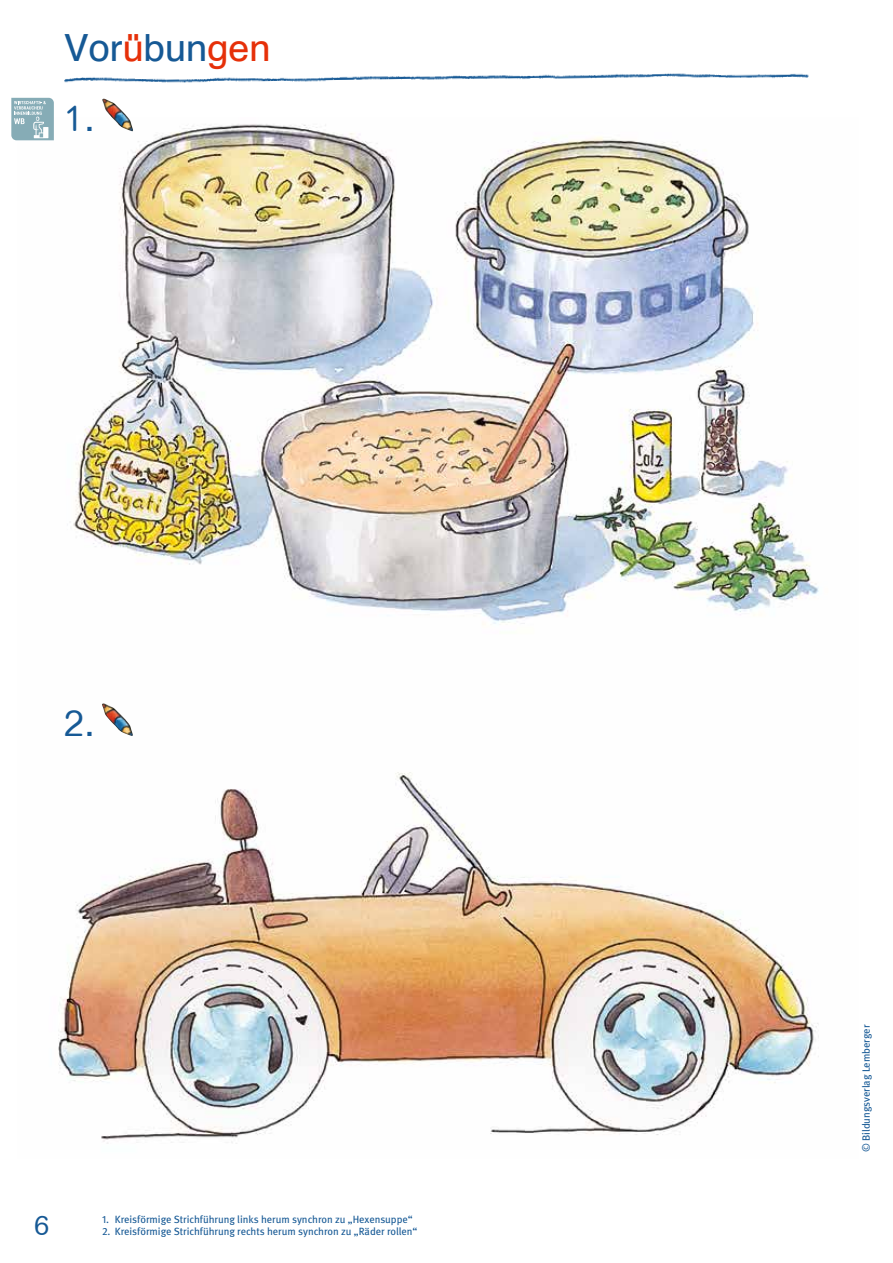
<style>
.page{position:relative;width:893px;height:1263px;background:#fff}
.page>*{position:absolute;margin:0;border:0;box-sizing:border-box;transform-origin:0 0}
.t1{font:37.5px "Schulbuch Nord OE Roman";color:#165995}
.t2{font:37.5px "Fara Rund OE Light";color:#165995}
.t3{font:28.5px "Fara Rund OE Light";color:#165995}
.t4{font:10.5px "Meta";color:#165995}
.s1{color:#e63009}
.s2{font-family:"Schulbuch Nord OE Roman"}
.s3{font-family:"Meta Book Expert"}
</style>
<div class="page">
<img style="left:64px;top:73px;width:745px;height:10px">
<img style="left:17px;top:124px;width:802px;height:1020px">
<img style="left:102px;top:99px;width:31px;height:32px">
<img style="left:101px;top:703px;width:32px;height:33px">
<svg style="left:11px;top:98px;width:43px;height:42px;background:#9cbbc3"></svg>
<h1 class="t1" style="left:64px;top:24px;width:208px">Vor<span class="s1">ü</span>bun<span class="s1">gen</span></h1>
<h1 class="t2" style="left:64px;top:98px;width:33px">1<span class="s2">.</span></h1>
<h1 class="t2" style="left:64px;top:702px;width:33px">2<span class="s2">.</span></h1>
<h2 class="t3" style="left:34px;top:1210px;width:17px">6</h2>
<p class="t4" style="left:102px;top:1213px;width:312px"><span class="s3">1</span>. Kreisförmige Strichführung links herum synchron zu „Hexensuppe“</p>
<p class="t4" style="left:102px;top:1225px;width:317px"><span class="s3">2</span>. Kreisförmige Strichführung rechts herum synchron zu „Räder rollen“</p>
<p class="t4" style="left:860px;top:1152px;width:129px;rotate:-90deg">© Bildungsverlag Lemberger</p>
</div>
